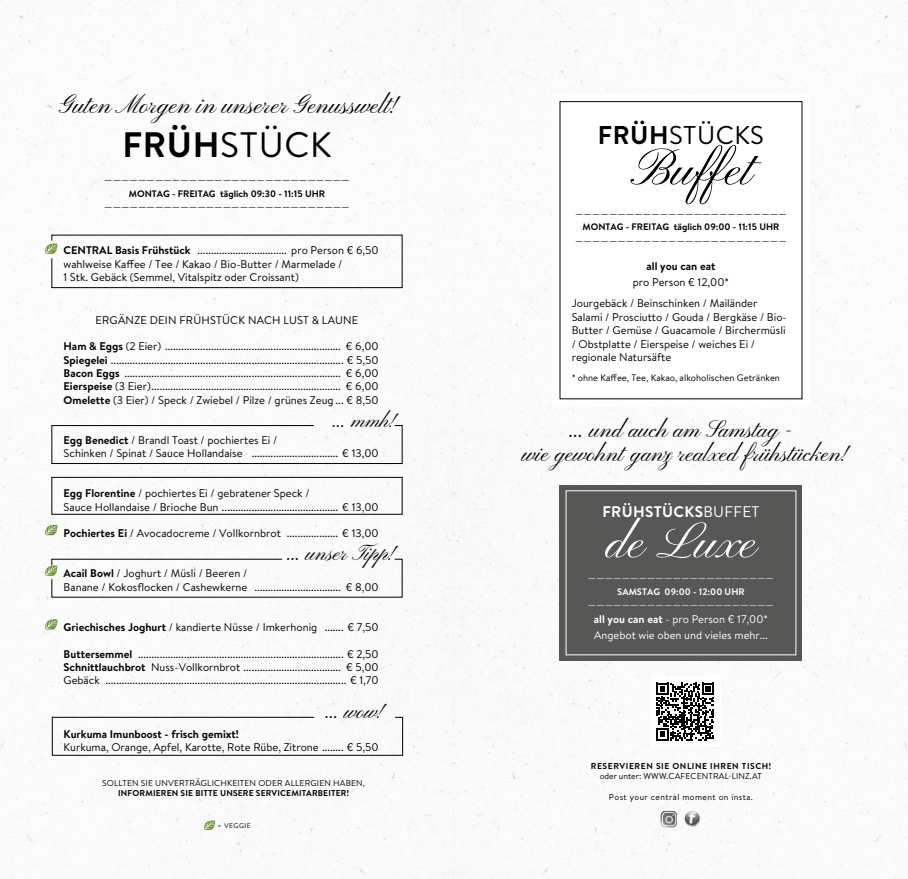
<style>
.page{position:relative;width:908px;height:879px;background:#fff}
.page>*{position:absolute;margin:0;border:0;box-sizing:border-box;transform-origin:0 0}
.t1{font:51.4px "Pinyon Script";color:#000}
.t2{font:51.4px "Pinyon Script";color:#fff}
.t3{font:35.3px "Brandon Text";letter-spacing:.02em;color:#000}
.t4{font:26px "Pinyon Script";color:#000}
.t5{font:25.7px "Brandon Text";letter-spacing:.02em;color:#000}
.t6{font:24px/24px "Pinyon Script";color:#000;text-align:center}
.t7{font:22px "Pinyon Script";color:#000}
.t8{font:21px "Pinyon Script";color:#000}
.t9{font:700 15.4px "Brandon Text";letter-spacing:.02em;color:#fff}
.t10{font:11.1px/13.4px "Brandon Text";color:#000}
.t11{font:11.1px/15.4px "Brandon Text";color:#fff;text-align:center}
.t12{font:700 11.1px "Brandon Text";color:#000}
.t13{font:11.1px "Brandon Text";letter-spacing:.02em;color:#000}
.t14{font:700 9.4px "Brandon Text";color:#000}
.t15{font:9.4px "Brandon Text";color:#000}
.t16{font:700 9.4px "Brandon Text";color:#fff}
.t17{font:8.6px "Brandon Text";letter-spacing:.02em;color:#000}
.t18{font:700 8.6px "Brandon Text";letter-spacing:.02em;color:#000}
.t19{font:700 8.6px "Brandon Text";letter-spacing:.07em;color:#000}
.t20{font:8.6px "Brandon Text";letter-spacing:.05em;color:#000}
.t21{font:6.8px "Brandon Text";letter-spacing:.07em;color:#000}
.s1{font-weight:700}
.s2{font-weight:400}
</style>
<div class="page">
<img style="left:0;top:0;width:454px;height:879px">
<div style="left:454px;top:0;width:453px;height:879px;background:#fbfbfb"></div>
<div style="left:559px;top:485px;width:242px;height:176px;background:#575756"></div>
<svg style="left:51px;top:425px;width:352px;height:39px"></svg>
<svg style="left:685px;top:811px;width:6px;height:4px"></svg>
<img style="left:660px;top:811px;width:16px;height:16px">
<div style="left:552px;top:94px;width:257px;height:312px;background:#fff"></div>
<svg style="left:45px;top:234px;width:358px;height:54px"></svg>
<div style="left:51px;top:477px;width:351px;height:38px;border:1px solid #000"></div>
<svg style="left:45px;top:525px;width:13px;height:10px"></svg>
<svg style="left:45px;top:619px;width:13px;height:11px"></svg>
<svg style="left:204px;top:820px;width:11px;height:10px"></svg>
<div style="left:565px;top:490px;width:231px;height:165px;border:1px solid #fff"></div>
<div style="left:649px;top:676px;width:71px;height:71px;background:#fff"></div>
<svg style="left:656px;top:683px;width:57px;height:57px"></svg>
<svg style="left:45px;top:558px;width:358px;height:40px"></svg>
<svg style="left:51px;top:716px;width:352px;height:40px"></svg>
<h3 class="t4" style="left:59px;top:86px;width:337px">Guten Morgen in unserer Genusswelt!</h3>
<h2 class="t3" style="left:122px;top:120px;width:210px"><span class="s1">FRÜH</span>STÜCK</h2>
<p class="t10" style="left:104px;top:172px;width:247px">—————————————————————————————</p>
<p class="t14" style="left:129px;top:187px;width:197px">MONTAG - FREITAG täglich 09:30 - 11:15 UHR</p>
<p class="t10" style="left:104px;top:199px;width:247px">—————————————————————————————</p>
<p class="t10" style="left:63px;top:243px;width:316px"><span class="s1">CENTRAL Basis Frühstück</span> ................................. pro Person € 6,50 wahlweise Kaffee / Tee / Kakao / Bio-Butter / Marmelade /<br>1 Stk. Gebäck (Semmel, Vitalspitz oder Croissant)</p>
<p class="t13" style="left:95px;top:312px;width:264px">ERGÄNZE DEIN FRÜHSTÜCK NACH LUST &amp; LAUNE</p>
<p class="t10" style="left:63px;top:339px;width:316px;text-align:justify"><span class="s1">Ham &amp; Eggs</span> (2 Eier) ................................................................. € 6,00<br><span class="s1">Spiegelei</span> ...................................................................................... € 5,50<br><span class="s1">Bacon Eggs</span> ................................................................................ € 6,00<br><span class="s1">Eierspeise</span> (3 Eier)...................................................................... € 6,00<br><span class="s1">Omelette</span> (3 Eier) / Speck / Zwiebel / Pilze / grünes Zeug ... € 8,50</p>
<p class="t10" style="left:63px;top:433px;width:316px"><span class="s1">Egg Benedict</span> / Brandl Toast / pochiertes Ei /<br>Schinken / Spinat / Sauce Hollandaise ................................ € 13,00</p>
<p class="t10" style="left:63px;top:486px;width:316px"><span class="s1">Egg Florentine</span> / pochiertes Ei / gebratener Speck /<br>Sauce Hollandaise / Brioche Bun ........................................... € 13,00</p>
<p class="t10" style="left:63px;top:526px;width:316px"><span class="s1">Pochiertes Ei</span> / Avocadocreme / Vollkornbrot ................... € 13,00</p>
<p class="t10" style="left:63px;top:566px;width:316px"><span class="s1">Acail Bowl</span> / Joghurt / Müsli / Beeren /<br>Banane / Kokosflocken / Cashewkerne ................................ € 8,00</p>
<p class="t10" style="left:63px;top:620px;width:316px"><span class="s1">Griechisches Joghurt</span> / kandierte Nüsse / Imkerhonig ....... € 7,50</p>
<p class="t10" style="left:63px;top:646px;width:316px;text-align:justify"><span class="s1">Buttersemmel</span> ............................................................................ € 2,50<br><span class="s1">Schnittlauchbrot</span> Nuss-Vollkornbrot .................................... € 5,00<br>Gebäck ......................................................................................... € 1,70</p>
<h3 class="t8" style="left:332px;top:405px;width:62px">... mmh!</h3>
<h3 class="t7" style="left:287px;top:537px;width:106px">... unser Tipp!</h3>
<h3 class="t7" style="left:325px;top:695px;width:57px">... wow!</h3>
<p class="t12" style="left:63px;top:726px;width:177px">Kurkuma Imunboost - frisch gemixt!</p>
<p class="t10" style="left:63px;top:740px;width:316px">Kurkuma, Orange, Apfel, Karotte, Rote Rübe, Zitrone ........ € 5,50</p>
<p class="t17" style="left:102px;top:777px;width:264px">SOLLTEN SIE UNVERTRÄGLICHKEITEN ODER ALLERGIEN HABEN,</p>
<p class="t18" style="left:118px;top:787px;width:232px">INFORMIEREN SIE BITTE UNSERE SERVICEMITARBEITER!</p>
<p class="t21" style="left:217px;top:821px;width:35px">= VEGGIE</p>
<h3 class="t5" style="left:597px;top:117px;width:167px"><span class="s1">FRÜH</span>STÜCKS</h3>
<h1 class="t1" style="left:630px;top:131px;width:125px">Buffet</h1>
<p class="t10" style="left:575px;top:206px;width:213px">—————————————————————————</p>
<p class="t14" style="left:582px;top:221px;width:198px">MONTAG - FREITAG täglich 09:00 - 11:15 UHR</p>
<p class="t10" style="left:575px;top:233px;width:213px">—————————————————————————</p>
<p class="t12" style="left:646px;top:259px;width:70px">all you can eat</p>
<p class="t10" style="left:571px;top:271px;width:187px;line-height:21.6px;text-indent:61px">pro Person € 12,00*<br>Jourgebäck / Beinschinken / Mailänder</p>
<p class="t10" style="left:571px;top:310px;width:216px">Salami / Prosciutto / Gouda / Bergkäse / Bio-Butter / Gemüse / Guacamole / Birchermüsli / Obstplatte / Eierspeise / weiches Ei / regionale Natursäfte</p>
<p class="t15" style="left:571px;top:371px;width:210px">* ohne Kaffee, Tee, Kakao, alkoholischen Getränken</p>
<h3 class="t6" style="left:522px;top:418px;width:324px">... und auch am Samstag -<br>wie gewohnt ganz realxed frühstücken!</h3>
<h3 class="t9" style="left:602px;top:500px;width:158px">FRÜHSTÜCKS<span class="s2">BUFFET</span></h3>
<h1 class="t2" style="left:605px;top:503px;width:153px">de Luxe</h1>
<p class="t11" style="left:587px;top:569px;width:188px">——————————————————————</p>
<p class="t16" style="left:617px;top:585px;width:129px">SAMSTAG 09:00 - 12:00 UHR</p>
<p class="t11" style="left:587px;top:596px;width:188px">—————————————————————— <span class="s1">all you can eat</span> - pro Person € 17,00*<br>Angebot wie oben und vieles mehr...</p>
<p class="t19" style="left:590px;top:760px;width:182px">RESERVIEREN SIE ONLINE IHREN TISCH!</p>
<p class="t17" style="left:599px;top:770px;width:164px">oder unter: WWW.CAFECENTRAL-LINZ.AT</p>
<p class="t20" style="left:608px;top:791px;width:145px">Post your central moment on insta.</p>
</div>
